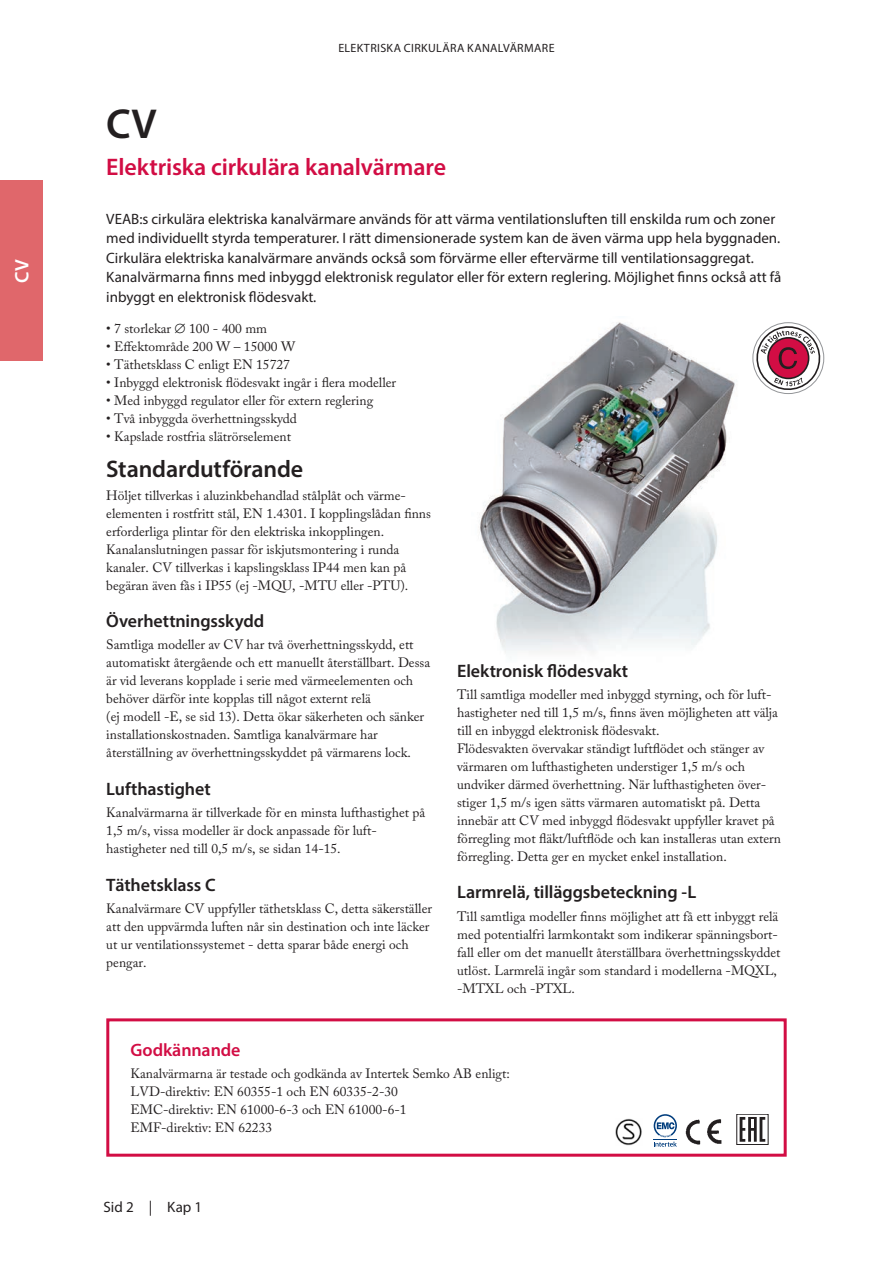
<style>
.page{position:relative;width:893px;height:1263px;background:#fff}
.page>*{position:absolute;margin:0;border:0;box-sizing:border-box;transform-origin:0 0}
.Rubrik_-_Svart{font:600 42px "Myriad Pro";color:#231f20}
.Mell2_-_Röd{font:600 24px "Myriad Pro";letter-spacing:-.01em;color:#d20d44}
.Mell2_-_Svart{font:600 24px "Myriad Pro";letter-spacing:-.005em;color:#231f20}
.t1{font:600 19.5px "Myriad Pro";color:#fff}
.Mell_-_Svart{font:600 18px "Myriad Pro";letter-spacing:-.005em;color:#231f20}
.Mell_-_Röd{font:600 18px "Myriad Pro";letter-spacing:-.005em;color:#d20d44}
.Ingress{font:15px/19.5px "Myriad Pro";color:#231f20}
.bröd{font:13.5px/18px "Adobe Caslon Pro";color:#231f20}
.Punktlista{font:13.5px "Adobe Caslon Pro";color:#231f20}
.TOP{font:12px "Myriad Pro";letter-spacing:.025em;color:#231f20}
.s1{color:#000}
</style>
<div class="page">
<svg style="left:753px;top:322px;width:72px;height:72px"></svg>
<img style="left:479px;top:322px;width:256px;height:330px">
<img style="left:615px;top:1118px;width:27px;height:27px">
<svg style="left:654px;top:1114px;width:23px;height:33px"></svg>
<img style="left:685px;top:1119px;width:37px;height:26px">
<svg style="left:740px;top:1117px;width:25px;height:25px"></svg>
<div style="left:106px;top:1018px;width:681px;height:139px;border:3px solid #d20d44"></div>
<div style="left:0;top:181px;width:43px;height:180px;background:#e0676b"></div>
<h3 class="t1" style="left:10px;top:283px;width:25px;rotate:-90deg">CV</h3>
<p class="TOP" style="left:338px;top:40px;width:218px">ELEKTRISKA CIRKULÄRA KANALVÄRMARE</p>
<p class="Rubrik_-_Svart" style="left:106px;top:97px;width:52px">CV</p>
<p class="Mell2_-_Röd" style="left:106px;top:151px;width:341px">Elektriska cirkulära kanalvärmare</p>
<p class="Ingress" style="left:106px;top:209px;width:676px">VEAB:s cirkulära elektriska kanalvärmare används för att värma ventilationsluften till enskilda rum och zoner med individuellt styrda temperaturer. I rätt dimensionerade system kan de även värma upp hela byggnaden.</p>
<p class="Ingress" style="left:106px;top:248px;width:677px">Cirkulära elektriska kanalvärmare används också som förvärme eller eftervärme till ventilationsaggregat.<br>Kanalvärmarna finns med inbyggd elektronisk regulator eller för extern reglering. Möjlighet finns också att få inbyggt en elektronisk flödesvakt.</p>
<p class="Punktlista" style="left:106px;top:320px;width:162px">• 7 storlekar <span class="s1">∅</span> 100 - 400 mm</p>
<p class="Punktlista" style="left:106px;top:338px;width:190px">• Effektområde 200 W – 15000 W</p>
<p class="Punktlista" style="left:106px;top:356px;width:185px">• Täthetsklass C enligt EN 15727</p>
<p class="Punktlista" style="left:106px;top:374px;width:291px">• Inbyggd elektronisk flödesvakt ingår i flera modeller</p>
<p class="Punktlista" style="left:106px;top:392px;width:268px">• Med inbyggd regulator eller för extern reglering</p>
<p class="Punktlista" style="left:106px;top:410px;width:192px">• Två inbyggda överhettningsskydd</p>
<p class="Punktlista" style="left:106px;top:428px;width:186px">• Kapslade rostfria slätrörselement</p>
<p class="Mell2_-_Svart" style="left:106px;top:454px;width:199px">Standardutförande</p>
<p class="bröd" style="left:106px;top:486px;width:326px">Höljet tillverkas i aluzinkbehandlad stålplåt och värme&shy;elementen i rostfritt stål, EN 1.4301. I kopplingslådan finns erforderliga plintar för den elektriska inkopplingen.<br>Kanalanslutningen passar för iskjutsmontering i runda kanaler. CV tillverkas i kapslingsklass IP44 men kan på begäran även fås i IP55 (ej -MQU, -MTU eller -PTU).</p>
<p class="Mell_-_Svart" style="left:106px;top:609px;width:160px">Överhettningsskydd</p>
<p class="bröd" style="left:106px;top:636px;width:325px">Samtliga modeller av CV har två överhettningsskydd, ett automatiskt återgående och ett manuellt återställbart. Dessa är vid leverans kopplade i serie med värmeelementen och behöver därför inte kopplas till något externt relä<br>(ej modell -E, se sid 13). Detta ökar säkerheten och sänker installationskostnaden. Samtliga kanalvärmare har återställning av överhettningsskyddet på värmarens lock.</p>
<p class="Mell_-_Svart" style="left:106px;top:777px;width:106px">Lufthastighet</p>
<p class="bröd" style="left:106px;top:803px;width:320px">Kanalvärmarna är tillverkade för en minsta lufthastighet på<br>1,5 m/s, vissa modeller är dock anpassade för luft&shy;hastigheter ned till 0,5 m/s, se sidan 14-15.</p>
<p class="Mell_-_Svart" style="left:106px;top:873px;width:111px">Täthetsklass C</p>
<p class="bröd" style="left:106px;top:899px;width:327px">Kanalvärmare CV uppfyller täthetsklass C, detta säkerställer att den uppvärmda luften når sin destination och inte läcker ut ur ventilationssystemet - detta sparar både energi och pengar.</p>
<p class="Mell_-_Svart" style="left:457px;top:659px;width:173px">Elektronisk flödesvakt</p>
<p class="bröd" style="left:457px;top:685px;width:322px">Till samtliga modeller med inbyggd styrning, och för luft&shy;hastigheter ned till 1,5 m/s, finns även möjligheten att välja till en inbyggd elektronisk flödesvakt.</p>
<p class="bröd" style="left:457px;top:739px;width:325px">Flödesvakten övervakar ständigt luftflödet och stänger av värmaren om lufthastigheten understiger 1,5 m/s och undviker därmed överhettning. När lufthastigheten över&shy;stiger 1,5 m/s igen sätts värmaren automatiskt på. Detta innebär att CV med inbyggd flödesvakt uppfyller kravet på förregling mot fläkt/luftflöde och kan installeras utan extern förregling. Detta ger en mycket enkel installation.</p>
<p class="Mell_-_Svart" style="left:457px;top:881px;width:241px">Larmrelä, tilläggsbeteckning -L</p>
<p class="bröd" style="left:457px;top:907px;width:325px">Till samtliga modeller finns möjlighet att få ett inbyggt relä med potentialfri larmkontakt som indikerar spänningsbort&shy;fall eller om det manuellt återställbara överhettningsskyddet utlöst. Larmrelä ingår som standard i modellerna -MQXL, -MTXL och -PTXL.</p>
<p class="Mell_-_Röd" style="left:131px;top:1039px;width:111px">Godkännande</p>
<p class="bröd" style="left:131px;top:1065px;width:381px">Kanalvärmarna är testade och godkända av Intertek Semko AB enligt:</p>
<p class="bröd" style="left:131px;top:1083px;width:278px">LVD-direktiv: EN 60355-1 och EN 60335-2-30<br>EMC-direktiv: EN 61000-6-3 och EN 61000-6-1</p>
<p class="bröd" style="left:131px;top:1119px;width:143px">EMF-direktiv: EN 62233</p>
<p class="Ingress" style="left:103px;top:1197px;width:100px">Sid 2 | Kap 1</p>
</div>
